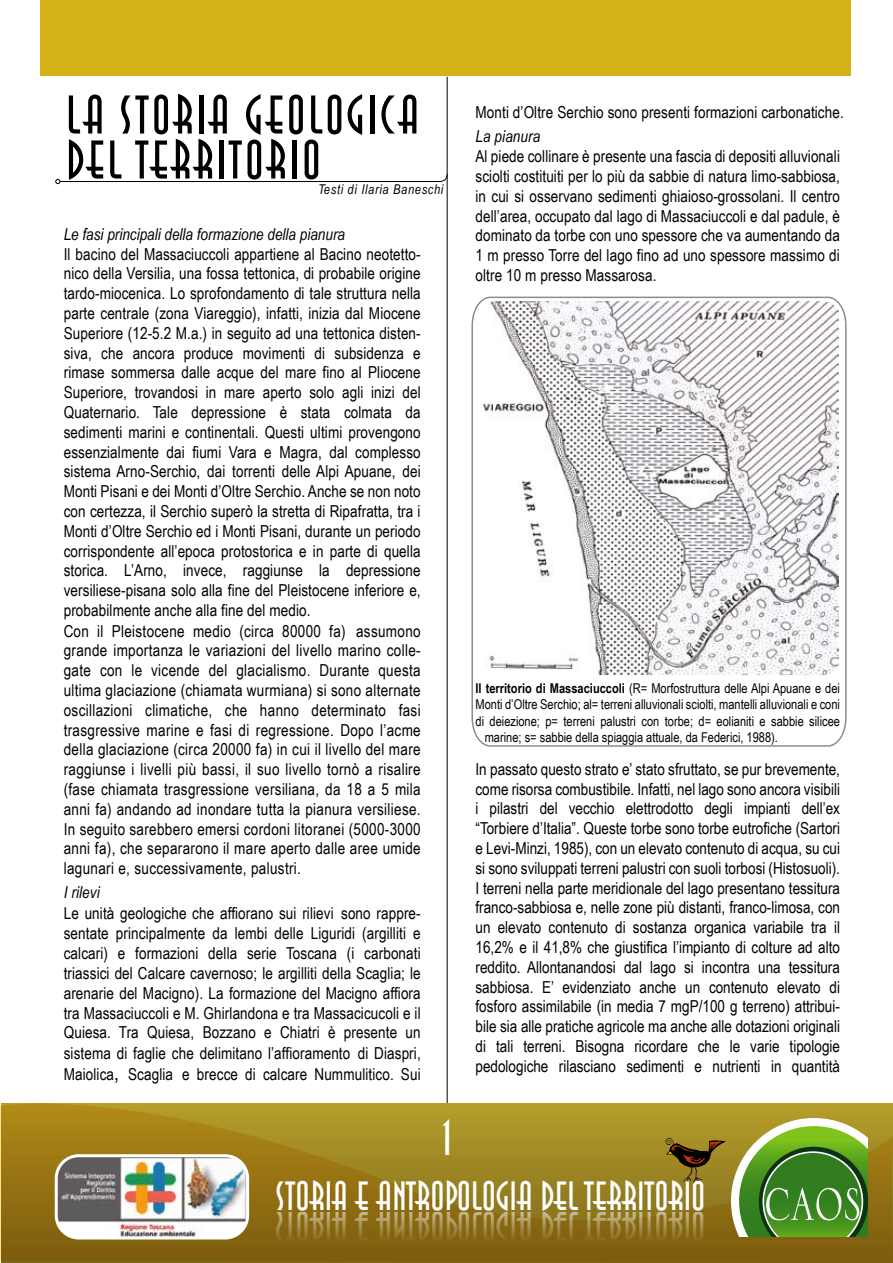
<style>
.page{position:relative;width:893px;height:1263px;background:#fff}
.page>*{position:absolute;margin:0;border:0;box-sizing:border-box;transform-origin:0 0}
.t1{font:54px/45px "Anna";letter-spacing:.05em;color:#000}
.t2{font:48.9px "Anna";color:#fff}
.t3{font:16.5px/19.8px "Arial Narrow";letter-spacing:.005em;color:#000}
.t4{font:13.5px "Arial Narrow";color:#000}
.t5{font:italic 13.5px "Arial Narrow";letter-spacing:.05em;color:#000}
.s1{font-style:italic}
.s2{font-size:21px}
.s3{font-weight:700}
</style>
<div class="page">
<hr style="left:447px;top:77px;width:1px;height:1072px;background:#000">
<div style="left:41px;top:0;width:810px;height:76px;background:#d4b217"></div>
<svg style="left:471px;top:296px;width:376px;height:451px"></svg>
<svg style="left:0;top:1103px;width:893px;height:160px;background:#977818"></svg>
<svg style="left:56px;top:173px;width:392px;height:11px"></svg>
<img style="left:56px;top:1156px;width:192px;height:82px;border-radius:22px">
<div style="left:55px;top:1154px;width:194px;height:85px;border:3px solid #fff;border-radius:22px"></div>
<img style="left:478px;top:301px;width:360px;height:374px">
<svg style="left:277px;top:1118px;width:590px;height:124px;background:#8b8223"></svg>
<p class="t1" style="left:66px;top:95px;width:355px">LA STORIA GEOLOGICA<br>DEL TERRITORIO</p>
<p class="t5" style="left:318px;top:179px;width:127px">Testi di Ilaria Baneschi</p>
<p class="t3" style="left:64px;top:223px;width:359px"><span class="s1">Le fasi principali della formazione della pianura<br></span>Il bacino del Massaciuccoli appartiene al Bacino neotetto&shy;nico della Versilia, una fossa tettonica, di probabile origine tardo-miocenica. Lo sprofondamento di tale struttura nella parte centrale (zona Viareggio), infatti, inizia dal Miocene Superiore (12-5.2 M.a.) in seguito ad una tettonica disten&shy;siva, che ancora produce movimenti di subsidenza e rimase sommersa dalle acque del mare fino al Pliocene Superiore, trovandosi in mare aperto solo agli inizi del Quaternario. Tale depressione è stata colmata da sedimenti marini e continentali. Questi ultimi provengono essenzialmente dai fiumi Vara e Magra, dal complesso sistema Arno-Serchio, dai torrenti delle Alpi Apuane, dei Monti Pisani e dei Monti d’Oltre Serchio. Anche se non noto con certezza, il Serchio superò la stretta di Ripafratta, tra i Monti d’Oltre Serchio ed i Monti Pisani, durante un periodo corrispondente all’epoca protostorica e in parte di quella storica. L’Arno, invece, raggiunse la depressione versiliese-pisana solo alla fine del Pleistocene inferiore e, probabilmente anche alla fine del medio.<br>Con il Pleistocene medio (circa 80000 fa) assumono grande importanza le variazioni del livello marino colle&shy;gate con le vicende del glacialismo. Durante questa ultima glaciazione (chiamata wurmiana) si sono alternate oscillazioni climatiche, che hanno determinato fasi trasgressive marine e fasi di regressione. Dopo l’acme della glaciazione (circa 20000 fa) in cui il livello del mare raggiunse i livelli più bassi, il suo livello tornò a risalire (fase chiamata trasgressione versiliana, da 18 a 5 mila anni fa) andando ad inondare tutta la pianura versiliese.<br>In seguito sarebbero emersi cordoni litoranei (5000-3000 anni fa), che separarono il mare aperto dalle aree umide lagunari e, successivamente, palustri.</p>
<p class="t3" style="left:64px;top:882px;width:359px"><span class="s1">I rilevi<br></span>Le unità geologiche che affiorano sui rilievi sono rappre&shy;sentate principalmente da lembi delle Liguridi (argilliti e calcari) e formazioni della serie Toscana (i carbonati triassici del Calcare cavernoso; le argilliti della Scaglia; le arenarie del Macigno). La formazione del Macigno affiora tra Massaciuccoli e M. Ghirlandona e tra Massacicucoli e il Quiesa. Tra Quiesa, Bozzano e Chiatri è presente un sistema di faglie che delimitano l’affioramento di Diaspri, Maiolica<span class="s2">,</span> Scaglia e brecce di calcare Nummulitico. Sui</p>
<p class="t2" style="left:438px;top:1113px;width:19px">1</p>
<p class="t3" style="left:475px;top:100px;width:370px;line-height:24px">Monti d’Oltre Serchio sono presenti formazioni carbonatiche.<br><span class="s1">La pianura</span></p>
<p class="t3" style="left:475px;top:146px;width:366px;text-align:justify">Al piede collinare è presente una fascia di depositi alluvionali sciolti costituiti per lo più da sabbie di natura limo-sabbiosa, in cui si osservano sedimenti ghiaioso-grossolani. Il centro dell’area, occupato dal lago di Massaciuccoli e dal padule, è dominato da torbe con uno spessore che va aumentando da 1 m presso Torre del lago fino ad uno spessore massimo di oltre 10 m presso Massarosa.</p>
<p class="t4" style="left:475px;top:678px;width:366px"><span class="s3">Il territorio di Massaciuccoli</span> (R= Morfostruttura delle Alpi Apuane e dei</p>
<p class="t4" style="left:475px;top:695px;width:366px">Monti d’Oltre Serchio; al= terreni alluvionali sciolti, mantelli alluvionali e coni</p>
<p class="t4" style="left:475px;top:711px;width:366px">di deiezione; p= terreni palustri con torbe; d= eolianiti e sabbie silicee</p>
<p class="t4" style="left:485px;top:727px;width:295px">marine; s= sabbie della spiaggia attuale, da Federici, 1988).</p>
<p class="t3" style="left:475px;top:758px;width:366px;text-align:justify">In passato questo strato e’ stato sfruttato, se pur brevemente, come risorsa combustibile. Infatti, nel lago sono ancora visibili i pilastri del vecchio elettrodotto degli impianti dell’ex “Torbiere d’Italia”. Queste torbe sono torbe eutrofiche (Sartori e Levi-Minzi, 1985), con un elevato contenuto di acqua, su cui si sono sviluppati terreni palustri con suoli torbosi (Histosuoli).<br>I terreni nella parte meridionale del lago presentano tessitura franco-sabbiosa e, nelle zone più distanti, franco-limosa, con un elevato contenuto di sostanza organica variabile tra il 16,2% e il 41,8% che giustifica l’impianto di colture ad alto reddito. Allontanandosi dal lago si incontra una tessitura sabbiosa. E’ evidenziato anche un contenuto elevato di fosforo assimilabile (in media 7 mgP/100 g terreno) attribui&shy;bile sia alle pratiche agricole ma anche alle dotazioni originali di tali terreni. Bisogna ricordare che le varie tipologie pedologiche rilasciano sedimenti e nutrienti in quantità</p>
</div>
